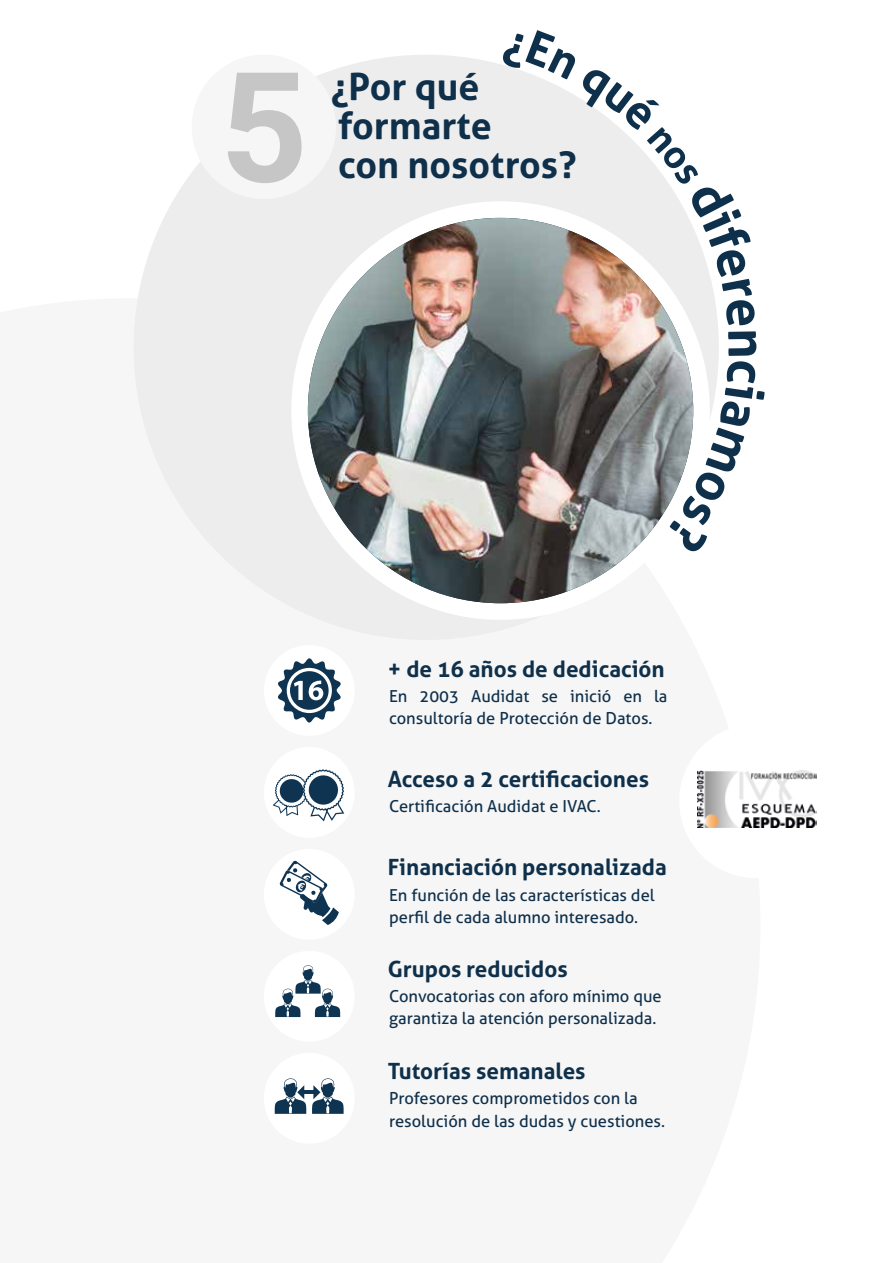
<style>
.page{position:relative;width:893px;height:1263px;background:#fff}
.page>*{position:absolute;margin:0;border:0;box-sizing:border-box;transform-origin:0 0}
.t1{font:700 153.3px "Roboto";color:#c6c6c6}
.t2{font:700 37.5px/39px "Aller";color:#0f304b}
.t3{font:700 22.5px "Aller";color:#0f304b}
.t4{font:16.5px/22.5px "Aller";color:#0f304b}
</style>
<div class="page">
<div style="left:134px;top:55px;width:585px;height:585px;background:#ededed;border-radius:50%"></div>
<div style="left:291px;top:201px;width:419px;height:419px;background:#fff;border-radius:50%"></div>
<img style="left:308px;top:218px;width:385px;height:385px;border-radius:193px">
<hr style="left:302px;top:1090px;width:16px;height:4px;background:#0e3452">
<svg style="left:275px;top:1078px;width:31px;height:36px"></svg>
<svg style="left:312px;top:1078px;width:32px;height:36px"></svg>
<svg style="left:275px;top:965px;width:65px;height:52px"></svg>
<svg style="left:279px;top:860px;width:60px;height:65px"></svg>
<svg style="left:273px;top:769px;width:71px;height:52px"></svg>
<svg style="left:278px;top:658px;width:63px;height:64px"></svg>
<div style="left:192px;top:55px;width:144px;height:144px;background:#f6f6f6;border-radius:50%"></div>
<img style="left:697px;top:771px;width:119px;height:57px">
<svg style="left:501px;top:65px;width:218px;height:490px"></svg>
<h1 class="t1" style="left:220px;top:20px;width:89px">5</h1>
<h2 class="t2" style="left:330px;top:67px;width:163px">¿Por qué formarte</h2>
<h2 class="t2" style="left:338px;top:145px;width:240px">con nosotros?</h2>
<h3 class="t3" style="left:388px;top:655px;width:278px">+ de 16 años de dedicación</h3>
<p class="t4" style="left:389px;top:684px;width:280px">En 2003 Audidat se inició en la consultoría de Protección de Datos.</p>
<h3 class="t3" style="left:388px;top:765px;width:263px">Acceso a 2 certificaciones</h3>
<p class="t4" style="left:389px;top:795px;width:213px">Certificación Audidat e IVAC.</p>
<h3 class="t3" style="left:388px;top:853px;width:280px">Financiación personalizada</h3>
<p class="t4" style="left:389px;top:883px;width:267px">En función de las características del perfil de cada alumno interesado.</p>
<h3 class="t3" style="left:388px;top:955px;width:181px">Grupos reducidos</h3>
<p class="t4" style="left:389px;top:985px;width:274px">Convocatorias con aforo mínimo que garantiza la atención personalizada.</p>
<h3 class="t3" style="left:388px;top:1057px;width:199px">Tutorías semanales</h3>
<p class="t4" style="left:389px;top:1087px;width:278px">Profesores comprometidos con la resolución de las dudas y cuestiones.</p>
</div>
